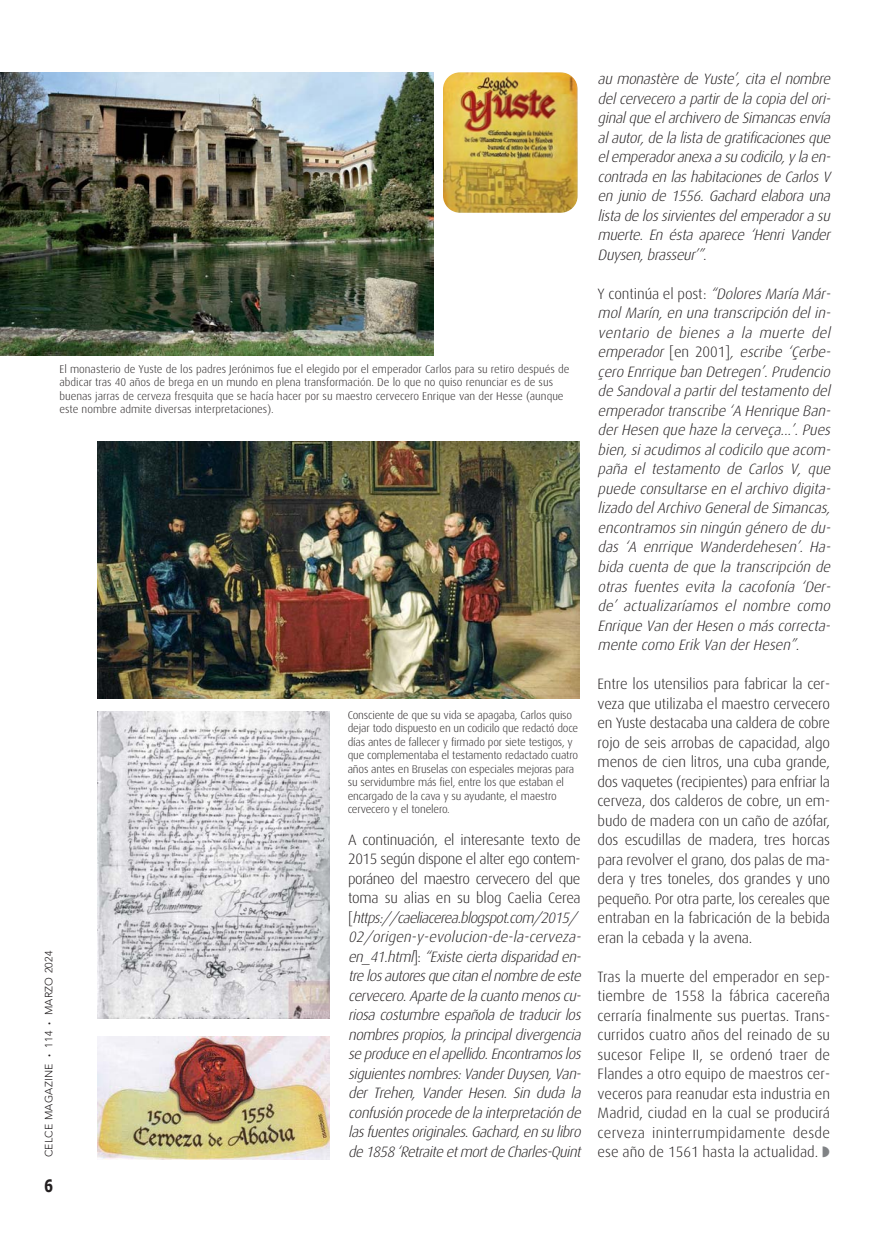
<style>
.page{position:relative;width:893px;height:1234px;background:#fff}
.page>*{position:absolute;margin:0;border:0;box-sizing:border-box;transform-origin:0 0}
.t1{font:700 17.25px "Verdana";color:#231f20;scale:.74 1}
.t2{font:italic 300 15px/19.5px "Dax";color:#231f20;text-align:justify}
.t3{font:300 15px/19.5px "Dax";letter-spacing:-.01em;color:#231f20;text-align:justify}
.t4{font:300 11.25px/13.5px "Dax";letter-spacing:-.015em;color:#231f20}
.t5{font:300 10.5px "Avenir LT Std";letter-spacing:.025em;color:#231f20}
.s1{font-weight:900}
.s2{font-style:normal}
.s3{color:#808285}
</style>
<div class="page">
<img style="left:0;top:72px;width:433px;height:284px">
<img style="left:443px;top:72px;width:135px;height:141px;border-radius:17px">
<img style="left:98px;top:442px;width:482px;height:256px">
<img style="left:98px;top:711px;width:232px;height:306px">
<img style="left:98px;top:1036px;width:232px;height:123px">
<p class="t4" style="left:60px;top:363px;width:511px">El monasterio de Yuste de los padres Jerónimos fue el elegido por el emperador Carlos para su retiro después de abdicar tras 40 años de brega en un mundo en plena transformación. De lo que no quiso renunciar es de sus buenas jarras de cerveza fresquita que se hacía hacer por su maestro cervecero Enrique van der Hesse (aunque este nombre admite diversas interpretaciones).</p>
<p class="t5" style="left:43px;top:1157px;width:208px;rotate:-90deg">CELCE MAGAZINE <span class="s1">∙</span> 114 <span class="s1">∙</span> MARZO 2024</p>
<p class="t1" style="left:44px;top:1175px;width:14px">6</p>
<p class="t4" style="left:348px;top:708px;width:232px">Consciente de que su vida se apagaba, Carlos quiso dejar todo dispuesto en un codicilo que redactó doce días antes de fallecer y firmado por siete testigos, y que complementaba el testamento redactado cuatro años antes en Bruselas con especiales mejoras para su servidumbre más fiel, entre los que estaban el encargado de la cava y su ayudante, el maestro cervecero y el tonelero.</p>
<p class="t2" style="left:348px;top:830px;width:237px;text-align:left"><span class="s2">A continuación, el interesante texto de 2015 según dispone el alter ego contem&shy;poráneo del maestro cervecero del que toma su alias en su blog Caelia Cerea [</span> https://caeliacerea.blogspot.com/2015/ 02/origen-y-evolucion-de-la-cerveza&shy;en_ 41.html<span class="s2">] :</span> “Existe ciertadisparidad en&shy;trelosautoresquecitanelnombredeeste cervecero.Aparte de lacuanto menoscu&shy;riosa costumbre española de traducir los nombrespropios,laprincipaldivergencia seproduceen elapellido.Encontramoslos siguientesnombres:VanderDuysen,Van&shy;der Trehen, Vander Hesen. Sin duda la confusión procede de la interpretación de lasfuentesoriginales.Gachard,en su libro de 1858 ‘Retraite etmortde Charles-Quint</p>
<p class="t2" style="left:598px;top:70px;width:237px">au monastère de Yuste’, cita el nombre delcervecero a partirde la copia delori&shy;ginalque elarchivero de Simancasenvía alautor,de la lista de gratificacionesque elemperadoranexa a su codicilo,yla en&shy;contrada en las habitaciones de Carlos V en junio de 1556. Gachard elabora una lista de lossirvientesdelemperadora su muerte. En ésta aparece ‘Henri Vander Duysen,brasseur’”<span class="s2">.</span></p>
<p class="t2" style="left:598px;top:285px;width:237px"><span class="s2">Y c o n t i n ú a e l p o s t :</span> “DoloresMaría Már&shy;mol Marín, en una transcripción del in&shy;ventario de bienes a la muerte del emperador <span class="s2">[ e n 2 0 0 1 ]</span> , escribe ‘Çerbe&shy;çero Enrrique ban Detregen’.Prudencio de Sandovala partirdeltestamento del emperadortranscribe ‘A Henrique Ban&shy;derHesen que haze la cerveça...’.Pues bien,siacudimosalcodicilo que acom&shy;paña el testamento de Carlos V, que puede consultarse en el archivo digita&shy;lizado delArchivo Generalde Simancas, encontramossin ningún género de du&shy;das ‘A enrrique Wanderdehesen’. Ha&shy;bida cuenta de que la transcripción de otras fuentes evita la cacofonía ‘Der&shy;de’ actualizaríamos el nombre como Enrique Van derHesen o máscorrecta&shy;mente como Erik Van derHesen”<span class="s2">.</span></p>
<p class="t3" style="left:598px;top:675px;width:234px">Entre los utensilios para fabricar la cer&shy;veza que utilizaba el maestro cervecero en Yuste destacaba una caldera de cobre rojo de seis arrobas de capacidad, algo menos de cien litros, una cuba grande, dos vaquetes (recipientes) para enfriar la cerveza, dos calderos de cobre, un em&shy;budo de madera con un caño de azófar, dos escudillas de madera, tres horcas para revolver el grano, dos palas de ma&shy;dera y tres toneles, dos grandes y uno pequeño. Por otra parte, los cereales que entraban en la fabricación de la bebida eran la cebada y la avena.</p>
<p class="t3" style="left:598px;top:967px;width:234px">Tras la muerte del emperador en sep&shy;tiembre de 1558 la fábrica cacereña cerraría finalmente sus puertas. Trans&shy;curridos cuatro años del reinado de su sucesor Felipe II, se ordenó traer de Flandes a otro equipo de maestros cer&shy;veceros para reanudar esta industria en Madrid, ciudad en la cual se producirá cerveza ininterrumpidamente desde ese año de 1561 hasta la actualidad. <span class="s3">◗</span></p>
</div>
